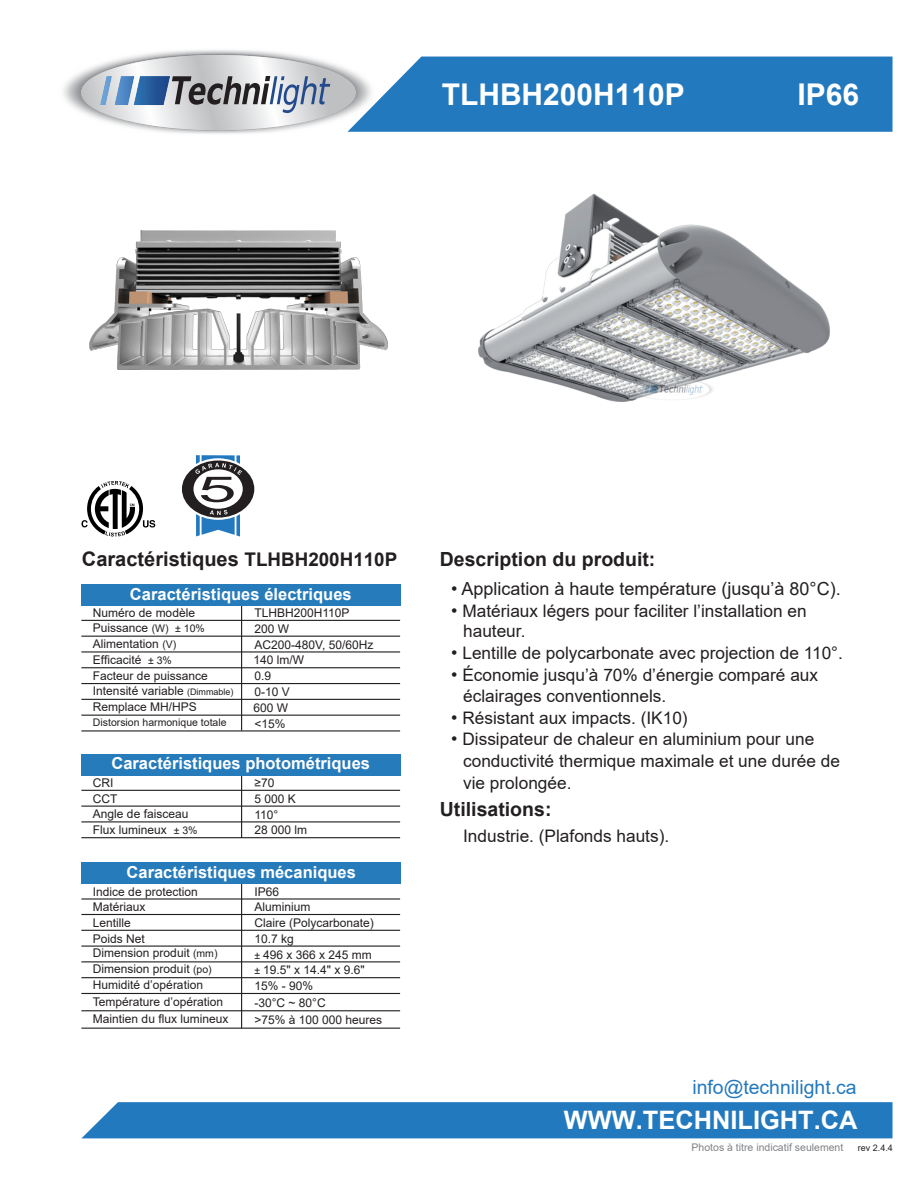
<style>
.page{position:relative;width:918px;height:1188px;background:#fff}
.page>*{position:absolute;margin:0;border:0;box-sizing:border-box;transform-origin:0 0}
.t1{font:700 30px "Arial";color:#fff}
.t2{font:700 25.35px "Arial";color:#fff}
.t3{font:700 20.1px "Arial";color:#231f20}
.t4{font:700 19.5px "Arial";color:#231f20}
.t5{font:19.35px "Arial";color:#2379be}
.t6{font:18px "Arial";color:#231f20}
.t7{font:17.25px/21.6px "Arial";color:#231f20}
.t8{font:700 16.5px "Arial";color:#fff}
.t9{font:12px/15.6px "Arial";color:#231f20}
.t10{font:10.5px "Arial";color:#808285}
.t11{font:10.5px "Arial";color:#231f20}
.t12{font:9px "Arial";color:#231f20}
.s1{font-size:18.9px}
.s2{font-size:10.5px}
.s3{font-size:9px}
.s4{font-size:18px}
</style>
<div class="page">
<img style="left:478px;top:194px;width:352px;height:208px">
<div style="left:82px;top:1102px;width:811px;height:36px;background:#2379be"></div>
<div style="left:378px;top:57px;width:515px;height:75px;background:#2379be"></div>
<hr style="left:241px;top:880px;width:1px;height:148px;background:#231f20">
<hr style="left:81px;top:914px;width:319px;height:1px;background:#231f20">
<hr style="left:81px;top:898px;width:319px;height:2px;background:#231f20">
<hr style="left:81px;top:930px;width:319px;height:1px;background:#231f20">
<hr style="left:81px;top:946px;width:319px;height:1px;background:#231f20">
<hr style="left:81px;top:961px;width:319px;height:1px;background:#231f20">
<hr style="left:81px;top:977px;width:319px;height:1px;background:#231f20">
<hr style="left:81px;top:993px;width:319px;height:1px;background:#231f20">
<hr style="left:81px;top:1010px;width:319px;height:1px;background:#231f20">
<hr style="left:241px;top:774px;width:1px;height:64px;background:#231f20">
<hr style="left:81px;top:790px;width:319px;height:1px;background:#231f20">
<hr style="left:81px;top:806px;width:319px;height:1px;background:#231f20">
<hr style="left:81px;top:821px;width:319px;height:1px;background:#231f20">
<hr style="left:81px;top:837px;width:319px;height:1px;background:#231f20">
<div style="left:81px;top:754px;width:320px;height:21px;background:#267bbb"></div>
<hr style="left:241px;top:604px;width:1px;height:127px;background:#231f20">
<hr style="left:81px;top:620px;width:319px;height:1px;background:#231f20">
<hr style="left:81px;top:636px;width:319px;height:1px;background:#231f20">
<hr style="left:81px;top:651px;width:319px;height:2px;background:#231f20">
<hr style="left:81px;top:667px;width:319px;height:1px;background:#231f20">
<div style="left:81px;top:584px;width:320px;height:21px;background:#267bbb"></div>
<div style="left:81px;top:862px;width:320px;height:22px;background:#267bbb"></div>
<hr style="left:81px;top:1028px;width:319px;height:1px;background:#231f20">
<img style="left:63px;top:50px;width:315px;height:84px">
<svg style="left:81px;top:55px;width:275px;height:75px"></svg>
<svg style="left:172px;top:76px;width:158px;height:41px"></svg>
<img style="left:87px;top:70px;width:96px;height:40px">
<svg style="left:182px;top:455px;width:73px;height:82px"></svg>
<img style="left:90px;top:231px;width:298px;height:138px">
<hr style="left:81px;top:683px;width:319px;height:1px;background:#231f20">
<hr style="left:81px;top:699px;width:319px;height:1px;background:#231f20">
<hr style="left:81px;top:715px;width:319px;height:1px;background:#231f20">
<hr style="left:81px;top:730px;width:319px;height:2px;background:#231f20">
<svg style="left:82px;top:481px;width:73px;height:56px"></svg>
<h1 class="t1" style="left:442px;top:74px;width:245px">TLHBH200H110P</h1>
<h1 class="t1" style="left:798px;top:74px;width:63px">IP66</h1>
<h3 class="t3" style="left:82px;top:545px;width:317px">Caractéristiques <span class="s1">TLHBH200H110P</span></h3>
<p class="t9" style="left:93px;top:605px;width:116px">Numéro de modèle<br>Puissance <span class="s2">(W) ± 10%<br></span>Alimentation <span class="s2">(V)<br></span>Efficacité <span class="s2">± 3%<br></span>Facteur de puissance</p>
<p class="t9" style="left:254px;top:605px;width:97px">TLHBH200H110P</p>
<h3 class="t8" style="left:130px;top:582px;width:223px">Caractéristiques électriques</h3>
<p class="t9" style="left:255px;top:621px;width:36px">200 W</p>
<p class="t9" style="left:254px;top:652px;width:52px">140 lm/W</p>
<p class="t9" style="left:254px;top:637px;width:120px">AC200-480V, 50/60Hz</p>
<p class="t9" style="left:254px;top:668px;width:18px">0.9</p>
<p class="t9" style="left:93px;top:683px;width:142px;line-height:16px">Intensité variable <span class="s3">(Dimmable)<br></span>Remplace MH/HPS</p>
<p class="t11" style="left:93px;top:715px;width:135px">Distorsion harmonique totale</p>
<p class="t9" style="left:254px;top:684px;width:37px">0-10 V</p>
<p class="t9" style="left:254px;top:715px;width:33px">&lt;15%</p>
<p class="t9" style="left:254px;top:699px;width:36px">600 W</p>
<h3 class="t8" style="left:111px;top:752px;width:260px">Caractéristiques photométriques</h3>
<p class="t9" style="left:93px;top:775px;width:106px">CRI<br>CCT<br>Angle de faisceau<br>Flux lumineux <span class="s2">± 3%</span></p>
<p class="t9" style="left:255px;top:774px;width:21px">≥70</p>
<p class="t9" style="left:254px;top:791px;width:54px">5 000 K<br>110°<br>28 000 lm</p>
<h3 class="t8" style="left:127px;top:861px;width:231px">Caractéristiques mécaniques</h3>
<p class="t9" style="left:93px;top:884px;width:106px">Indice de protection<br>Matériaux<br>Lentille<br>Poids Net</p>
<p class="t9" style="left:93px;top:945px;width:126px">Dimension produit <span class="s2">(mm)</span></p>
<p class="t9" style="left:254px;top:884px;width:58px;line-height:15px">IP66<br>Aluminium</p>
<p class="t9" style="left:254px;top:915px;width:121px">Claire (Polycarbonate)<br>10.7 kg<br><span class="s2">±</span> 496 x 366 x 245 mm</p>
<p class="t9" style="left:93px;top:961px;width:120px">Dimension produit <span class="s2">(po)</span></p>
<p class="t9" style="left:254px;top:962px;width:112px"><span class="s2">±</span> 19.5" x 14.4" x 9.6"</p>
<p class="t9" style="left:93px;top:976px;width:132px;line-height:16.6px">Humidité d’opération<br>Température d’opération</p>
<p class="t9" style="left:254px;top:978px;width:73px;line-height:16.5px">15% - 90% -30°C ~ 80°C</p>
<p class="t9" style="left:93px;top:1011px;width:137px">Maintien du flux lumineux</p>
<p class="t9" style="left:254px;top:1012px;width:129px">&gt;75% à 100 000 heures</p>
<h3 class="t4" style="left:440px;top:545px;width:217px">Description du produit:</h3>
<h3 class="t6" style="left:451px;top:576px;width:391px">• Application à haute température (jusqu’à 80°C).</h3>
<h3 class="t7" style="left:463px;top:600px;width:345px;line-height:20.7px;text-indent:-12px"><span class="s4">•</span> Matériaux légers pour faciliter l’installation en hauteur.</h3>
<h3 class="t7" style="left:451px;top:642px;width:393px"><span class="s4">•</span> Lentille de polycarbonate avec projection de 110°.</h3>
<h3 class="t7" style="left:463px;top:664px;width:356px;text-indent:-12px"><span class="s4">•</span> Économie jusqu’à 70% d’énergie comparé aux éclairages conventionnels.</h3>
<h3 class="t7" style="left:451px;top:707px;width:238px"><span class="s4">•</span> Résistant aux impacts. (IK10)</h3>
<h3 class="t7" style="left:463px;top:728px;width:378px;text-indent:-12px"><span class="s4">•</span> Dissipateur de chaleur en aluminium pour une conductivité thermique maximale et une durée de vie prolongée.</h3>
<h3 class="t4" style="left:440px;top:795px;width:113px">Utilisations:</h3>
<h3 class="t7" style="left:463px;top:825px;width:208px">Industrie. (Plafonds hauts).</h3>
<h3 class="t5" style="left:692px;top:1074px;width:166px">info@technilight.ca</h3>
<h2 class="t2" style="left:564px;top:1102px;width:295px">WWW.TECHNILIGHT.CA</h2>
<p class="t10" style="left:692px;top:1140px;width:153px">Photos à titre indicatif seulement</p>
<p class="t12" style="left:858px;top:1142px;width:37px">rev 2.4.4</p>
</div>
